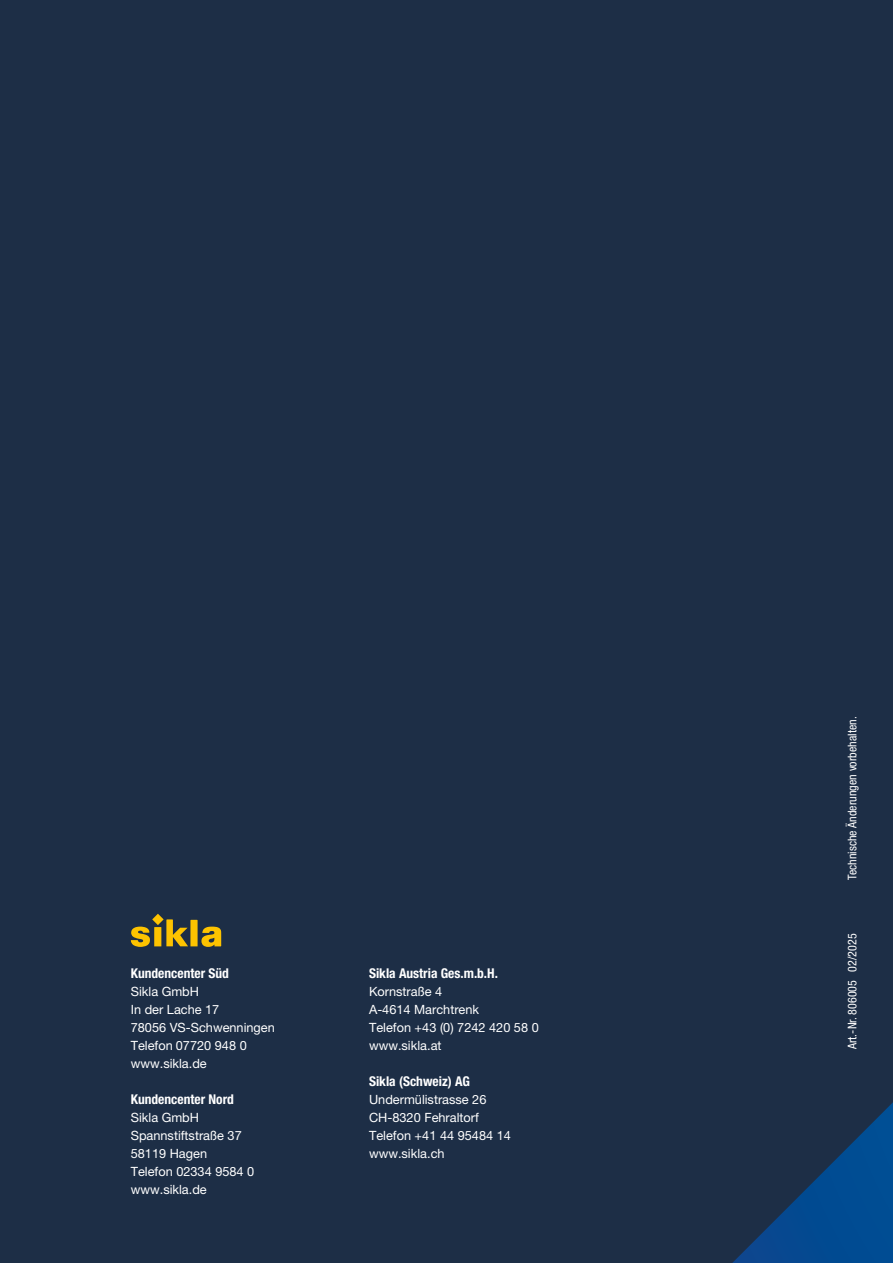
<style>
.page{position:relative;width:893px;height:1263px;background:#1d2e46}
.page>*{position:absolute;margin:0;border:0;box-sizing:border-box;transform-origin:0 0}
.t1{font:700 condensed 13.5px "Helvetica Neue LT Pro";color:#fff}
.t2{font:12.75px/18px "Helvetica Neue LT Pro";color:#fff}
.t3{font:condensed 12px "Helvetica Neue LT Pro";color:#fff}
</style>
<div class="page">
<svg style="left:131px;top:914px;width:90px;height:33px;background:#7d6e27"></svg>
<p class="t1" style="left:131px;top:965px;width:100px">Kundencenter Süd</p>
<p class="t2" style="left:131px;top:982px;width:146px">Sikla GmbH<br>In der Lache 17<br>78056 VS-Schwenningen<br>Telefon 07720 948 0 www.sikla.de</p>
<p class="t1" style="left:131px;top:1091px;width:105px">Kundencenter Nord</p>
<p class="t2" style="left:131px;top:1108px;width:125px">Sikla GmbH<br>Spannstiftstraße 37<br>58119 Hagen<br>Telefon 02334 9584 0 www.sikla.de</p>
<p class="t1" style="left:369px;top:965px;width:130px">Sikla Austria Ges.m.b.H.</p>
<p class="t2" style="left:369px;top:982px;width:171px">Kornstraße 4<br>A-4614 Marchtrenk<br>Telefon +43 (0) 7242 420 58 0 www.sikla.at</p>
<p class="t1" style="left:369px;top:1073px;width:102px">Sikla (Schweiz) AG</p>
<p class="t2" style="left:369px;top:1090px;width:143px">Undermülistrasse 26<br>CH-8320 Fehraltorf<br>Telefon +41 44 95484 14 www.sikla.ch</p>
<p class="t3" style="left:845px;top:880px;width:165px;rotate:-90deg">Technische Änderungen vorbehalten.</p>
<p class="t3" style="left:845px;top:1049px;width:117px;rotate:-90deg">Art.-Nr. 806005 02/2025</p>
</div>
